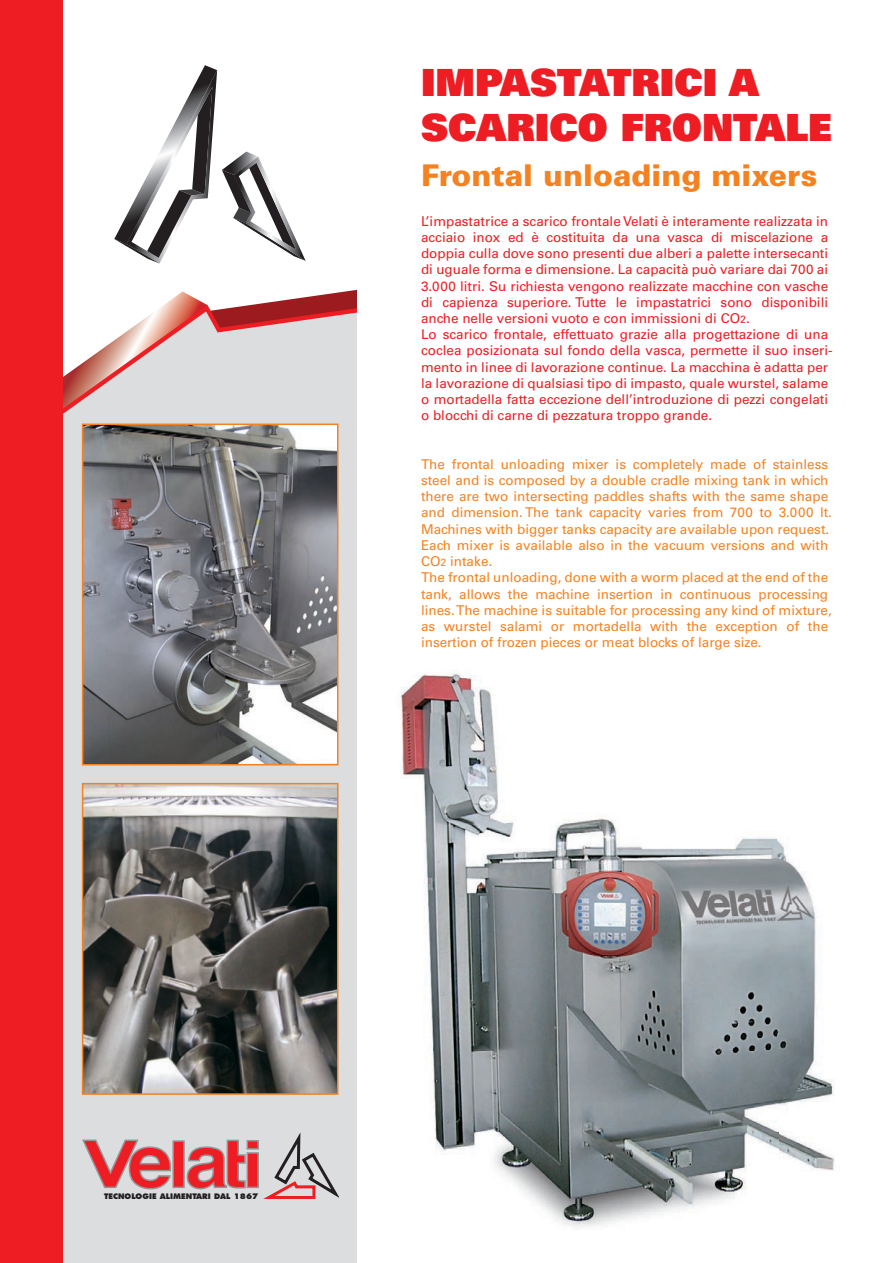
<style>
.page{position:relative;width:893px;height:1263px;background:#fff}
.page>*{position:absolute;margin:0;border:0;box-sizing:border-box;transform-origin:0 0}
.t1{font:900 37.5px/45px "Univers";color:#ee1d23}
.t2{font:900 30px "Univers";color:#f58220}
.t3{font:13.5px/16.2px "Univers";color:#ee1d23}
.t4{font:13.5px/16.2px "Univers";color:#f58220}
.t5{font:800 7.5px "Futura";color:#231f20}
.s1{font-size:10.5px}
</style>
<div class="page">
<div style="left:63px;top:419px;width:294px;height:844px;background:#dcdddf"></div>
<svg style="left:81px;top:1138px;width:91px;height:52px;background:#d88a8e"></svg>
<div style="left:173px;top:1141px;width:11px;height:46px;background:#ee1d23"></div>
<div style="left:172px;top:1140px;width:13px;height:48px;border:2px solid #939598"></div>
<svg style="left:186px;top:1126px;width:154px;height:76px;background:#d0abae"></svg>
<svg style="left:114px;top:65px;width:192px;height:199px"></svg>
<svg style="left:63px;top:290px;width:294px;height:129px"></svg>
<div style="left:0;top:0;width:63px;height:1263px;background:#ee1d23"></div>
<img style="left:85px;top:426px;width:250px;height:336px">
<div style="left:82px;top:423px;width:256px;height:342px;border:2px solid #f58220"></div>
<img style="left:340px;top:630px;width:495px;height:633px">
<img style="left:85px;top:786px;width:250px;height:306px">
<div style="left:82px;top:783px;width:256px;height:312px;border:2px solid #f58220"></div>
<h1 class="t1" style="left:421px;top:59px;width:412px">IMPASTATRICI A<br>SCARICO FRONTALE</h1>
<h2 class="t2" style="left:421px;top:157px;width:398px">Frontal unloading mixers</h2>
<p class="t3" style="left:421px;top:213px;width:413px">L’impastatrice a scarico frontale Velati è interamente realizzata in acciaio inox ed è costituita da una vasca di miscelazione a doppia culla dove sono presenti due alberi a palette intersecanti di uguale forma e dimensione. La capacità può variare dai 700 ai 3.000 litri. Su richiesta vengono realizzate macchine con vasche di capienza superiore. Tutte le impastatrici sono disponibili anche nelle versioni vuoto e con immissioni di CO<span class="s1">2</span>.<br>Lo scarico frontale, effettuato grazie alla progettazione di una coclea posizionata sul fondo della vasca, permette il suo inseri&shy;mento in linee di lavorazione continue. La macchina è adatta per la lavorazione di qualsiasi tipo di impasto, quale wurstel, salame o mortadella fatta eccezione dell’introduzione di pezzi congelati o blocchi di carne di pezzatura troppo grande.</p>
<p class="t4" style="left:421px;top:456px;width:412px">The frontal unloading mixer is completely made of stainless steel and is composed by a double cradle mixing tank in which there are two intersecting paddles shafts with the same shape and dimension. The tank capacity varies from 700 to 3.000 lt.<br>Machines with bigger tanks capacity are available upon request.<br>Each mixer is available also in the vacuum versions and with CO<span class="s1">2</span> intake.<br>The frontal unloading, done with a worm placed at the end of the tank, allows the machine insertion in continuous processing lines. The machine is suitable for processing any kind of mixture, as wurstel salami or mortadella with the exception of the insertion of frozen pieces or meat blocks of large size.</p>
<p class="t5" style="left:104px;top:1191px;width:156px">TECNOLOGIE ALIMENTARI DAL 1867</p>
</div>
